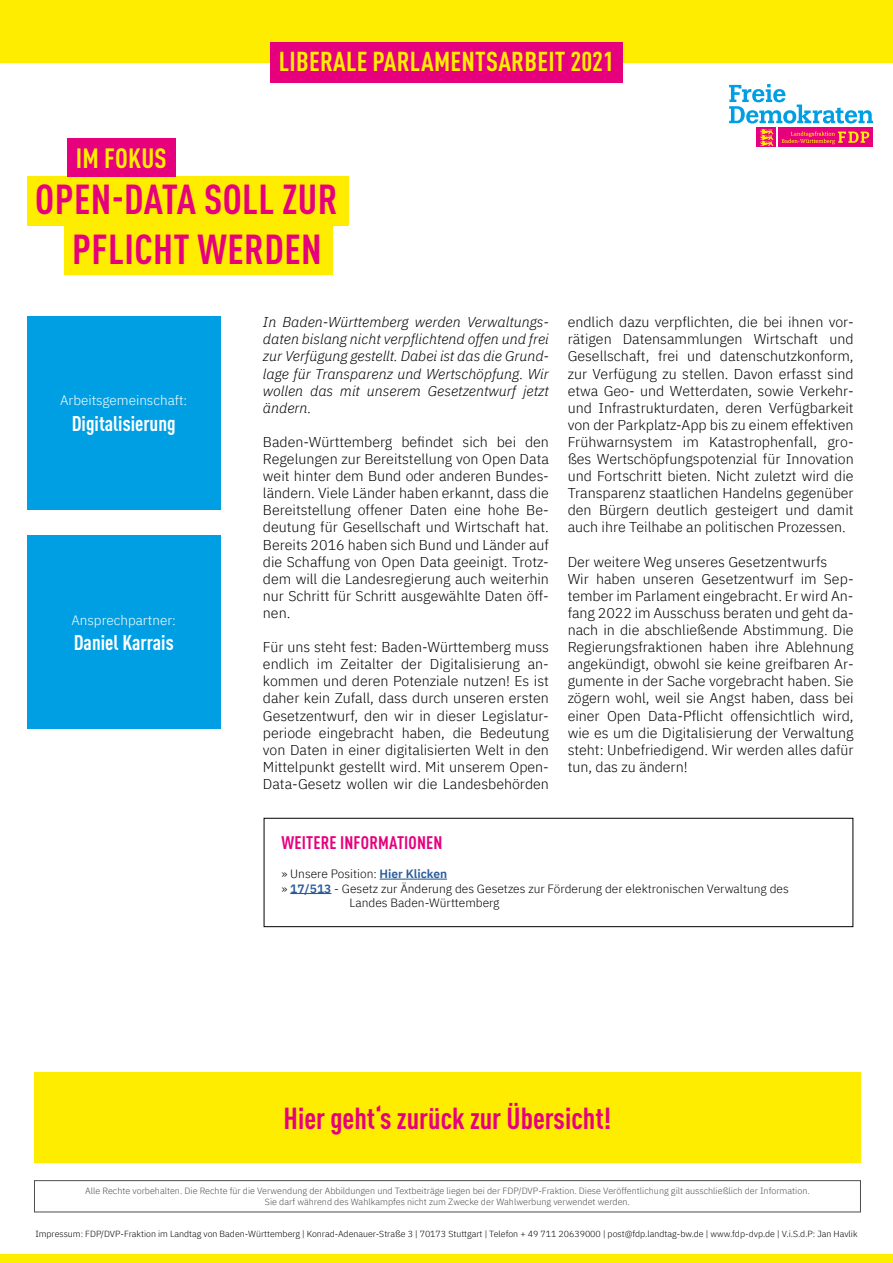
<style>
.page{position:relative;width:893px;height:1263px;background:#fff}
.page>*{position:absolute;margin:0;border:0;box-sizing:border-box;transform-origin:0 0}
.t1{font:700 condensed 41.25px/49.5px "DINOT";letter-spacing:.01em;color:#e6007d;text-align:center}
.t2{font:700 condensed 30px "DINOT";color:#e6007d}
.t3{font:700 condensed 27.6px "DINOT";letter-spacing:.01em;color:#ffed00}
.t4{font:700 condensed 27px "DINOT";letter-spacing:.01em;color:#ffed00}
.t5{font:700 condensed 21px "DINOT";color:#fff}
.t6{font:700 condensed 18px "DINOT";letter-spacing:.01em;color:#e6007d}
.t7{font:300 14.25px/17.1px "IBM Plex Sans";color:#000;text-align:justify}
.t8{font:italic 300 14.25px/17.1px "IBM Plex Sans";color:#000;text-align:justify}
.t9{font:300 13.5px "IBM Plex Sans";color:#fff}
.t10{font:300 12px "IBM Plex Sans";color:#000}
.t11{font:300 9px/10.8px "IBM Plex Sans";color:#4d4d4c;text-align:center}
.t12{font:300 8.85px "IBM Plex Sans";color:#000}
.s1{font-weight:600;color:#275b9b}
</style>
<div class="page">
<div style="left:27px;top:176px;width:322px;height:49px;background:#ffed00"></div>
<div style="left:0;top:0;width:893px;height:63px;background:#ffed00"></div>
<div style="left:270px;top:42px;width:353px;height:41px;background:#e6007d"></div>
<div style="left:778px;top:127px;width:95px;height:20px;background:#e6007d"></div>
<div style="left:756px;top:127px;width:20px;height:20px;background:#e6007d"></div>
<svg style="left:729px;top:84px;width:144px;height:62px"></svg>
<div style="left:34px;top:1180px;width:827px;height:32px;border:1px solid #4d4d4c"></div>
<div style="left:27px;top:316px;width:194px;height:193px;background:#009fe3"></div>
<div style="left:27px;top:535px;width:194px;height:194px;background:#009fe3"></div>
<div style="left:34px;top:1072px;width:827px;height:90px;background:#ffed00"></div>
<div style="left:0;top:1255px;width:893px;height:8px;background:#ffed00"></div>
<div style="left:67px;top:138px;width:109px;height:38px;background:#e6007d"></div>
<div style="left:64px;top:225px;width:269px;height:50px;background:#ffed00"></div>
<hr style="left:380px;top:878px;width:67px;height:2px;background:#275b9b">
<hr style="left:290px;top:893px;width:41px;height:1px;background:#275b9b">
<div style="left:264px;top:818px;width:589px;height:109px;border:1px solid #000"></div>
<h3 class="t4" style="left:279px;top:45px;width:336px">LIBERALE PARLAMENTSARBEIT 2021</h3>
<h3 class="t3" style="left:76px;top:141px;width:92px">IM FOKUS</h3>
<h1 class="t1" style="left:35px;top:174px;width:304px">OPEN-DATA SOLL ZUR<br>PFLICHT WERDEN</h1>
<p class="t9" style="left:60px;top:390px;width:129px">Arbeitsgemeinschaft:</p>
<h3 class="t5" style="left:72px;top:410px;width:106px">Digitalisierung</h3>
<p class="t9" style="left:71px;top:610px;width:106px">Ansprechpartner:</p>
<h3 class="t5" style="left:74px;top:630px;width:101px">Daniel Karrais</h3>
<p class="t8" style="left:263px;top:312px;width:287px">In Baden-Württemberg werden Verwaltungs&shy;daten bislang nicht verpflichtend offen und frei zur Verfügung gestellt. Dabei ist das die Grund&shy;lage für Transparenz und Wertschöpfung. Wir wollen das mit unserem Gesetzentwurf jetzt ändern.</p>
<p class="t7" style="left:263px;top:432px;width:288px">Baden-Württemberg befindet sich bei den Regelungen zur Bereitstellung von Open Data weit hinter dem Bund oder anderen Bundes&shy;ländern. Viele Länder haben erkannt, dass die Bereitstellung offener Daten eine hohe Be&shy;deutung für Gesellschaft und Wirtschaft hat.<br>Bereits 2016 haben sich Bund und Länder auf die Schaffung von Open Data geeinigt. Trotz&shy;dem will die Landesregierung auch weiterhin nur Schritt für Schritt ausgewählte Daten öff&shy;nen.</p>
<p class="t7" style="left:263px;top:637px;width:287px">Für uns steht fest: Baden-Württemberg muss endlich im Zeitalter der Digitalisierung an&shy;kommen und deren Potenziale nutzen! Es ist daher kein Zufall, dass durch unseren ersten Gesetzentwurf, den wir in dieser Legislatur&shy;periode eingebracht haben, die Bedeutung von Daten in einer digitalisierten Welt in den Mittelpunkt gestellt wird. Mit unserem Open-Data-Gesetz wollen wir die Landesbehörden</p>
<p class="t7" style="left:568px;top:312px;width:287px">endlich dazu verpflichten, die bei ihnen vor&shy;rätigen Datensammlungen Wirtschaft und Gesellschaft, frei und datenschutzkonform, zur Verfügung zu stellen. Davon erfasst sind etwa Geo- und Wetterdaten, sowie Verkehr&shy;und Infrastrukturdaten, deren Verfügbarkeit von der Parkplatz-App bis zu einem effektiven Frühwarnsystem im Katastrophenfall, gro&shy;ßes Wertschöpfungspotenzial für Innovation und Fortschritt bieten. Nicht zuletzt wird die Transparenz staatlichen Handelns gegenüber den Bürgern deutlich gesteigert und damit auch ihre Teilhabe an politischen Prozessen.</p>
<p class="t7" style="left:568px;top:552px;width:288px;text-align:left">Der weitere Weg unseres Gesetzentwurfs<br>Wir haben unseren Gesetzentwurf im Sep&shy;tember im Parlament eingebracht. Er wird An&shy;fang 2022 im Ausschuss beraten und geht da&shy;nach in die abschließende Abstimmung. Die Regierungsfraktionen haben ihre Ablehnung angekündigt, obwohl sie keine greifbaren Ar&shy;gumente in der Sache vorgebracht haben. Sie zögern wohl, weil sie Angst haben, dass bei einer Open Data-Pflicht offensichtlich wird, wie es um die Digitalisierung der Verwaltung steht: Unbefriedigend. Wir werden alles dafür tun, das zu ändern!</p>
<p class="t6" style="left:282px;top:832px;width:163px">WEITERE INFORMATIONEN</p>
<p class="t10" style="left:281px;top:865px;width:167px">» Unsere Position: <span class="s1">Hier Klicken</span></p>
<p class="t10" style="left:281px;top:879px;width:509px">» <span class="s1">17/513</span> - Gesetz zur Änderung des Gesetzes zur Förderung der elektronischen Verwaltung des</p>
<p class="t10" style="left:350px;top:894px;width:152px">Landes Baden-Württemberg</p>
<h2 class="t2" style="left:284px;top:1100px;width:329px">Hier geht‘s zurück zur Übersicht!</h2>
<p class="t11" style="left:85px;top:1185px;width:726px">Alle Rechte vorbehalten. Die Rechte für die Verwendung der Abbildungen und Textbeiträge liegen bei der FDP/DVP-Fraktion. Diese Veröffentlichung gilt ausschließlich der Information.<br>Sie darf während des Wahlkampfes nicht zum Zwecke der Wahlwerbung verwendet werden.</p>
<p class="t12" style="left:35px;top:1227px;width:824px">Impressum: FDP/DVP-Fraktion im Landtag von Baden-Württemberg | Konrad-Adenauer-Straße 3 | 70173 Stuttgart | Telefon + 49 711 20639000 | post@fdp.landtag-bw.de | www.fdp-dvp.de | V.i.S.d.P: Jan Havlik</p>
</div>
